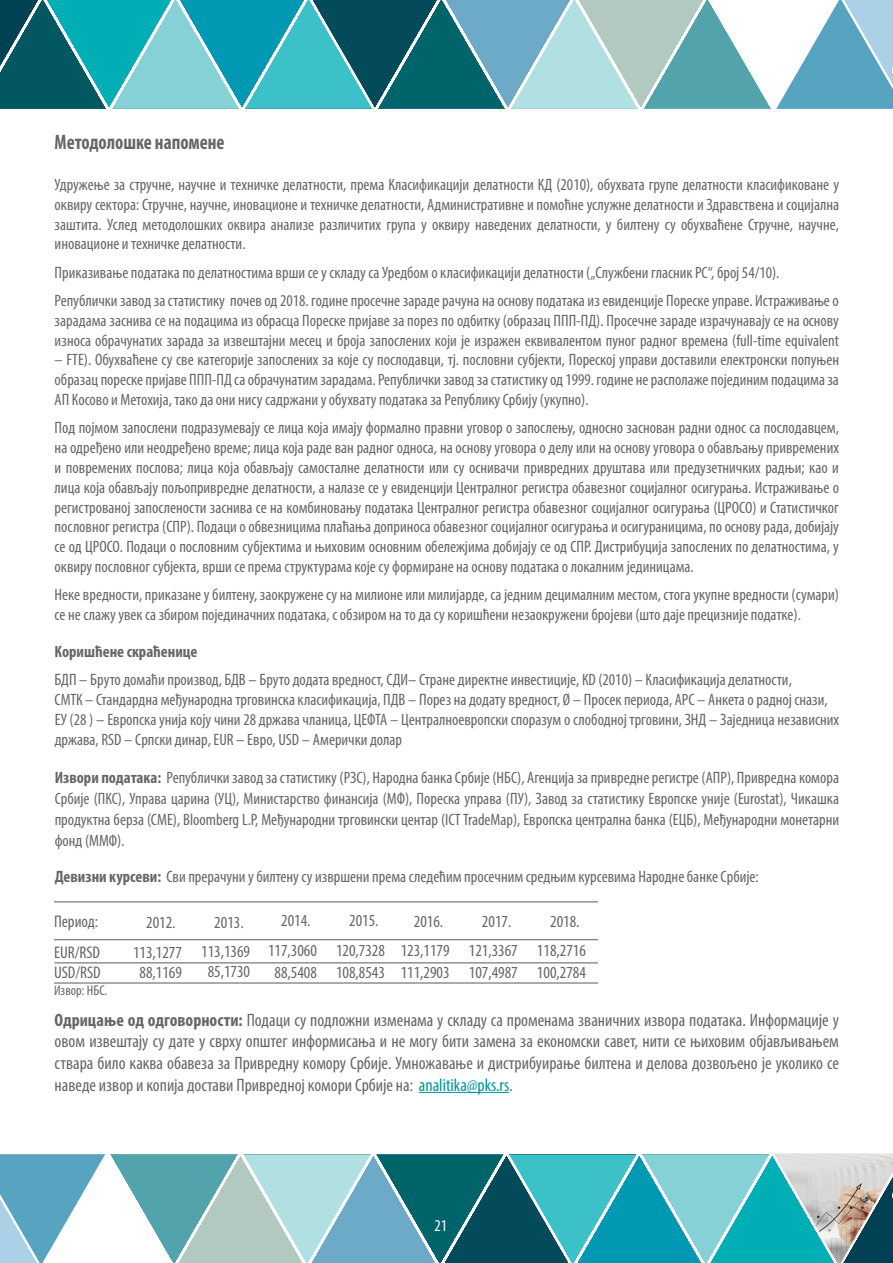
<style>
.page{position:relative;width:893px;height:1263px;background:#fff}
.page>*{position:absolute;margin:0;border:0;box-sizing:border-box;transform-origin:0 0}
.t1{font:700 condensed 21px "Myriad Pro";color:#666;scale:.91 1}
.t2{font:condensed 18px/21.6px "Myriad Pro";color:#666;text-align:justify}
.t3{font:condensed 16.95px/29.4px "Myriad Pro";color:#666;text-align:center}
.t4{font:condensed 16.5px/19.8px "Myriad Pro";color:#666;text-align:justify}
.t5{font:700 condensed 16.5px "Myriad Pro";color:#666}
.t6{font:condensed 16.5px "Myriad Pro";color:#fff}
.t7{font:condensed 14.1px "Myriad Pro";color:#666}
.s1{font-weight:700}
.s2{color:#099}
</style>
<div class="page">
<svg style="left:0;top:1154px;width:774px;height:109px;background:#67b2bc"></svg>
<img style="left:774px;top:1153px;width:119px;height:110px">
<svg style="left:0;top:0;width:893px;height:109px;background:#5dabb5"></svg>
<hr style="left:419px;top:1092px;width:90px;height:1px;background:#099">
<hr style="left:54px;top:983px;width:544px;height:1px;background:#58595b">
<hr style="left:54px;top:962px;width:544px;height:1px;background:#58595b">
<hr style="left:54px;top:939px;width:544px;height:1px;background:#58595b">
<hr style="left:54px;top:901px;width:544px;height:1px;background:#58595b">
<p class="t1" style="left:55px;top:129px;width:188px">Методолошке напомене</p>
<p class="t4" style="left:55px;top:174px;width:786px">Удружење за стручне, научне и техничке делатности, према Класификацији делатности КД (2010), обухвата групе делатности класификоване у оквиру сектора: Стручне, научне, иновационе и техничке делатности, Административне и помоћне услужне делатности и Здравствена и социјална заштита. Услед методолошких оквира анализе различитих група у оквиру наведених делатности, у билтену су обухваћене Стручне, научне, иновационе и техничке делатности.</p>
<p class="t4" style="left:55px;top:258px;width:786px;line-height:28.3px">Приказивање података по делатностима врши се у складу са Уредбом о класификацији делатности („Службени гласник РС“, број 54/10).<br>Републички завод за статистику почев од 2018. године просечне зараде рачуна на основу података из евиденције Пореске управе. Истраживање о</p>
<p class="t4" style="left:55px;top:310px;width:786px">зарадама заснива се на подацима из обрасца Пореске пријаве за порез по одбитку (образац ППП-ПД). Просечне зараде израчунавају се на основу износа обрачунатих зарада за извештајни месец и броја запослених који је изражен еквивалентом пуног радног времена (full-time equivalent</p>
<p class="t4" style="left:55px;top:350px;width:786px">– FTE). Обухваћене су све категорије запослених за које су послодавци, тј. пословни субјекти, Пореској управи доставили електронски попуњен образац пореске пријаве ППП-ПД са обрачунатим зарадама. Републички завод за статистику од 1999. године не располаже појединим подацима за АП Косово и Метохија, тако да они нису садржани у обухвату података за Републику Србију (укупно).</p>
<p class="t4" style="left:55px;top:418px;width:786px">Под појмом запослени подразумевају се лица која имају формално правни уговор о запослењу, односно заснован радни однос са послодавцем, на одређено или неодређено време; лица која раде ван радног односа, на основу уговора о делу или на основу уговора о обављању привремених и повремених послова; лица која обављају самосталне делатности или су оснивачи привредних друштава или предузетничких радњи; као и лица која обављају пољопривредне делатности, а налазе се у евиденцији Централног регистра обавезног социјалног осигурања. Истраживање о регистрованој запослености заснива се на комбиновању података Централног регистра обавезног социјалног осигурања (ЦРОСО) и Статистичког пословног регистра (СПР). Подаци о обвезницима плаћања доприноса обавезног социјалног осигурања и осигураницима, по основу рада, добијају се од ЦРОСО. Подаци о пословним субјектима и њиховим основним обележјима добијају се од СПР. Дистрибуција запослених по делатностима, у оквиру пословног субјекта, врши се према структурама које су формиране на основу података о локалним јединицама.</p>
<p class="t4" style="left:55px;top:585px;width:786px">Неке вредности, приказане у билтену, заокружене су на милионе или милијарде, са једним децималним местом, стога укупне вредности (сумари) се не слажу увек са збиром појединачних података, с обзиром на то да су коришћени незаокружени бројеви (што даје прецизније податке).</p>
<p class="t5" style="left:55px;top:641px;width:144px">Коришћене скраћенице</p>
<p class="t4" style="left:55px;top:670px;width:786px;text-align:left">БДП – Бруто домаћи производ, БДВ – Бруто додата вредност, СДИ– Стране директне инвестиције, КD (2010) – Класификација делатности,<br>СМТК – Стандардна међународна трговинска класификација, ПДВ – Порез на додату вредност, Ø – Просек периода, АРС – Анкета о радној снази, ЕУ (28 ) – Европска унија коју чини 28 држава чланица, ЦЕФТА – Централноевропски споразум о слободној трговини, ЗНД – Заједница независних држава, RSD – Српски динар, EUR – Евро, USD – Амерички долар</p>
<p class="t4" style="left:55px;top:766px;width:786px;line-height:21px"><span class="s1">Извори података:</span> Републички завод за статистику (РЗС), Народна банка Србије (НБС), Агенција за привредне регистре (АПР), Привредна комора Србије (ПКС), Управа царина (УЦ), Министарство финансија (МФ), Пореска управа (ПУ), Завод за статистику Европске уније (Eurostat), Чикашка продуктна берза (CME), Bloomberg L.P, Међународни трговински центар (ICT TradeMap), Европска централна банка (ЕЦБ), Међународни монетарни фонд (ММФ).</p>
<p class="t4" style="left:55px;top:867px;width:705px"><span class="s1">Девизни курсеви:</span> Сви прерачуни у билтену су извршени према следећим просечним средњим курсевима Народне банке Србије:</p>
<p class="t3" style="left:54px;top:906px;width:48px;line-height:30.8px;text-align:left">Период:<br>EUR/RSD</p>
<p class="t3" style="left:54px;top:957px;width:48px">USD/RSD</p>
<p class="t7" style="left:54px;top:982px;width:55px">Извор: НБС.</p>
<p class="t3" style="left:133px;top:908px;width:50px">2012.<br>113,1277</p>
<p class="t3" style="left:140px;top:957px;width:44px">88,1169</p>
<p class="t3" style="left:201px;top:907px;width:50px">2013.<br>113,1369</p>
<p class="t3" style="left:208px;top:957px;width:44px">85,1730</p>
<p class="t3" style="left:268px;top:906px;width:50px">2014.<br>117,3060</p>
<p class="t3" style="left:275px;top:957px;width:44px">88,5408</p>
<p class="t3" style="left:336px;top:906px;width:50px">2015.<br>120,7328</p>
<p class="t3" style="left:336px;top:957px;width:50px">108,8543</p>
<p class="t3" style="left:401px;top:906px;width:50px">2016.<br>123,1179</p>
<p class="t3" style="left:401px;top:957px;width:50px">111,2903</p>
<p class="t3" style="left:469px;top:906px;width:50px">2017.<br>121,3367</p>
<p class="t3" style="left:469px;top:957px;width:50px">107,4987</p>
<p class="t3" style="left:537px;top:906px;width:50px">2018.<br>118,2716</p>
<p class="t3" style="left:537px;top:957px;width:50px">100,2784</p>
<p class="t2" style="left:55px;top:1009px;width:786px"><span class="s1">Одрицање од одговорности:</span> Подаци су подложни изменама у складу са променама званичних извора података. Информације у овом извештају су дате у сврху општег информисања и не могу бити замена за економски савет, нити се њиховим објављивањем ствара било каква обавеза за Привредну комору Србије. Умножавање и дистрибуирање билтена и делова дозвољено је уколико се наведе извор и копија достави Привредној комори Србије на: <span class="s2">analitika@pks.rs</span>.</p>
<p class="t6" style="left:434px;top:1215px;width:14px">21</p>
</div>
